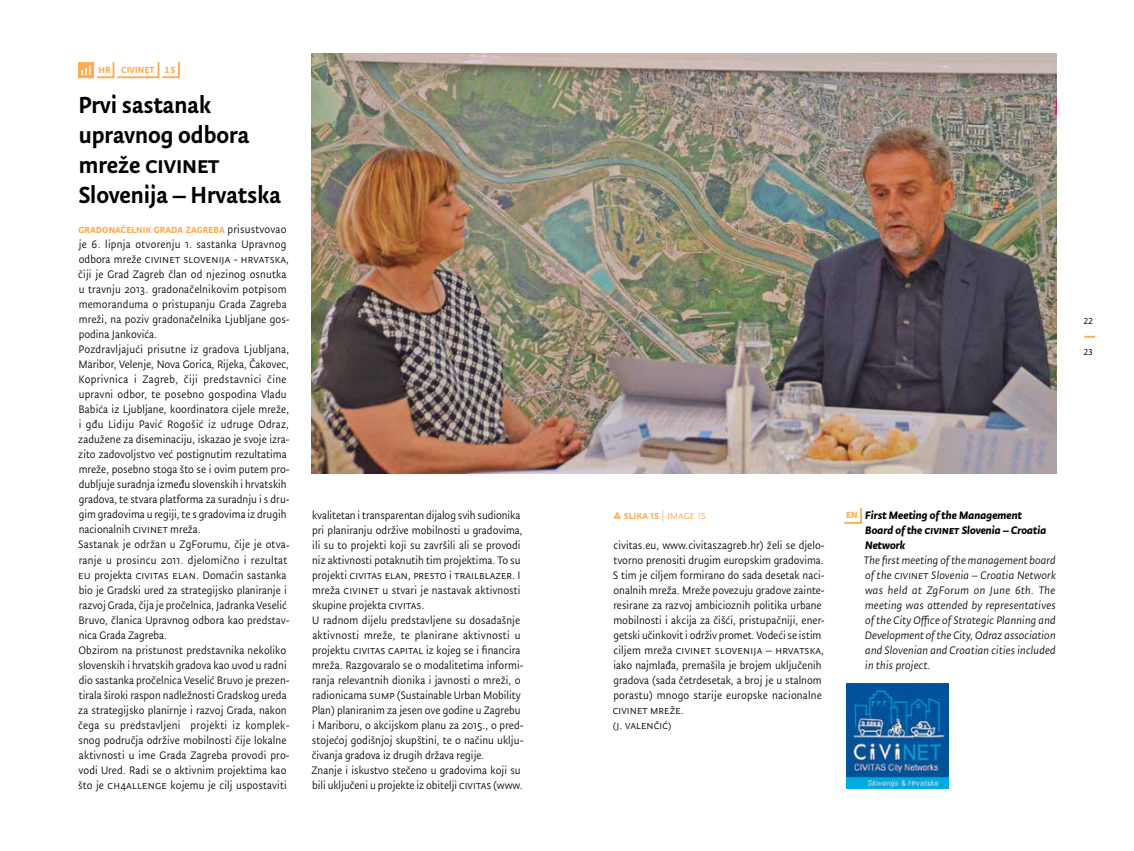
<style>
.page{position:relative;width:1134px;height:851px;background:#fff}
.page>*{position:absolute;margin:0;border:0;box-sizing:border-box;transform-origin:0 0}
.t1{font:500 26.25px/30px "Tempera Pro";letter-spacing:-.005em;color:#000}
.t2{font:12.25px/15px "Tempera Pro Normal";color:#000}
.t3{font:italic 12.25px/15px "Tempera Pro Normal";letter-spacing:.01em;color:#000;text-align:justify}
.t4{font:italic 700 12.25px/15px "Tempera Pro";color:#000}
.t5{font:12.25px "Tempera Pro Normal";color:#ffab51}
.t6{font:700 10px "Tempera Pro";letter-spacing:.015em;color:#ffab51}
.s1{font-family:"Tempera Pro Normal";font-weight:400;font-size:12.25px;color:#000}
.s2{font-family:"Tempera Pro";font-weight:500}
</style>
<div class="page">
<svg style="left:78px;top:61px;width:102px;height:18px"></svg>
<img style="left:312px;top:53px;width:744px;height:420px">
<svg style="left:844px;top:508px;width:18px;height:16px"></svg>
<svg style="left:613px;top:511px;width:8px;height:8px"></svg>
<img style="left:847px;top:683px;width:102px;height:105px">
<p class="t6" style="left:99px;top:64px;width:78px">HR CIVINET 15</p>
<h1 class="t1" style="left:78px;top:90px;width:204px">Prvi sastanak upravnog odbora mreže civinet<br>Slovenija – Hrvatska</h1>
<p class="t6" style="left:79px;top:224px;width:209px">GRADONAČELNIK GRADA ZAGREBA <span class="s1">prisustvovao</span></p>
<p class="t2" style="left:78px;top:237px;width:213px">je 6. lipnja otvorenju 1. sastanka Upravnog odbora mreže CIVINET SLOVENIJA - HRVATSKA, čiji je Grad Zagreb član od njezinog osnutka u travnju 2013. gradonačelnikovim potpisom memoranduma o pristupanju Grada Zagreba mreži, na poziv gradonačelnika Ljubljane gos&shy;podina Jankovića.<br>Pozdravljajući prisutne iz gradova Ljubljana, Maribor, Velenje, Nova Gorica, Rijeka, Čakovec, Koprivnica i Zagreb, čiji predstavnici čine upravni odbor, te posebno gospodina Vladu Babića iz Ljubljane, koordinatora cijele mreže, i gđu Lidiju Pavić Rogošić iz udruge Odraz, zadužene za diseminaciju, iskazao je svoje izra&shy;zito zadovoljstvo već postignutim rezultatima mreže, posebno stoga što se i ovim putem pro&shy;dubljuje suradnja između slovenskih i hrvatskih gradova, te stvara platforma za suradnju i s dru&shy;gim gradovima u regiji, te s gradovima iz drugih nacionalnih CIVINET mreža.<br>Sastanak je održan u ZgForumu, čije je otva&shy;ranje u prosincu 2011. djelomično i rezultat EU projekta CIVITAS ELAN. Domaćin sastanka bio je Gradski ured za strategijsko planiranje i razvoj Grada, čija je pročelnica, Jadranka Veselić Bruvo, članica Upravnog odbora kao predstav&shy;nica Grada Zagreba.<br>Obzirom na pristunost predstavnika nekoliko slovenskih i hrvatskih gradova kao uvod u radni dio sastanka pročelnica Veselić Bruvo je prezen&shy;tirala široki raspon nadležnosti Gradskog ureda za strategijsko planirnje i razvoj Grada, nakon čega su predstavljeni projekti iz komplek&shy;snog područja održive mobilnosti čije lokalne aktivnosti u ime Grada Zagreba provodi pro&shy;vodi Ured. Radi se o aktivnim projektima kao što je CH4ALLENGE kojemu je cilj uspostaviti</p>
<p class="t2" style="left:311px;top:507px;width:214px">kvalitetan i transparentan dijalog svih sudionika pri planiranju održive mobilnosti u gradovima, ili su to projekti koji su završili ali se provodi niz aktivnosti potaknutih tim projektima. To su projekti CIVITAS ELAN, PRESTO i TRAILBLAZER. I mreža CIVINET u stvari je nastavak aktivnosti skupine projekta CIVITAS.<br>U radnom dijelu predstavljene su dosadašnje aktivnosti mreže, te planirane aktivnosti u projektu CIVITAS CAPITAL iz kojeg se i financira mreža. Razgovaralo se o modalitetima informi&shy;ranja relevantnih dionika i javnosti o mreži, o radionicama SUMP (Sustainable Urban Mobility Plan) planiranim za jesen ove godine u Zagrebu i Mariboru, o akcijskom planu za 2015., o pred&shy;stojećoj godišnjoj skupštini, te o načinu uklju&shy;čivanja gradova iz drugih država regije.<br>Znanje i iskustvo stečeno u gradovima koji su bili uključeni u projekte iz obitelji CIVITAS (www.</p>
<p class="t2" style="left:1083px;top:313px;width:11px">22</p>
<p class="t2" style="left:1083px;top:343px;width:11px">23</p>
<p class="t4" style="left:865px;top:507px;width:183px">First Meeting of the Management<br>Board of the CIVINET Slovenia – Croatia<br>Network</p>
<p class="t3" style="left:864px;top:552px;width:194px">The first meeting of the management board of the CIVINET Slovenia – Croatia Network was held at ZgForum on June 6th. The meeting was attended by representatives of the City Office of Strategic Planning and Development of the City, Odraz association and Slovenian and Croatian cities included in this project.</p>
<p class="t5" style="left:624px;top:508px;width:84px"><span class="s2">slika 15</span> | image 15</p>
<p class="t6" style="left:846px;top:509px;width:13px">EN</p>
<p class="t2" style="left:613px;top:537px;width:213px">civitas.eu, www.civitaszagreb.hr) želi se djelo&shy;tvorno prenositi drugim europskim gradovima.<br>S tim je ciljem formirano do sada desetak naci&shy;onalnih mreža. Mreže povezuju gradove zainte&shy;resirane za razvoj ambicioznih politika urbane mobilnosti i akcija za čišći, pristupačniji, ener&shy;getski učinkovit i održiv promet. Vodeći se istim ciljem mreža CIVINET SLOVENIJA – HRVATSKA, iako najmlađa, premašila je brojem uključenih gradova (sada četrdesetak, a broj je u stalnom porastu) mnogo starije europske nacionalne CIVINET MREŽE.<br>(J. Valenčić)</p>
</div>
